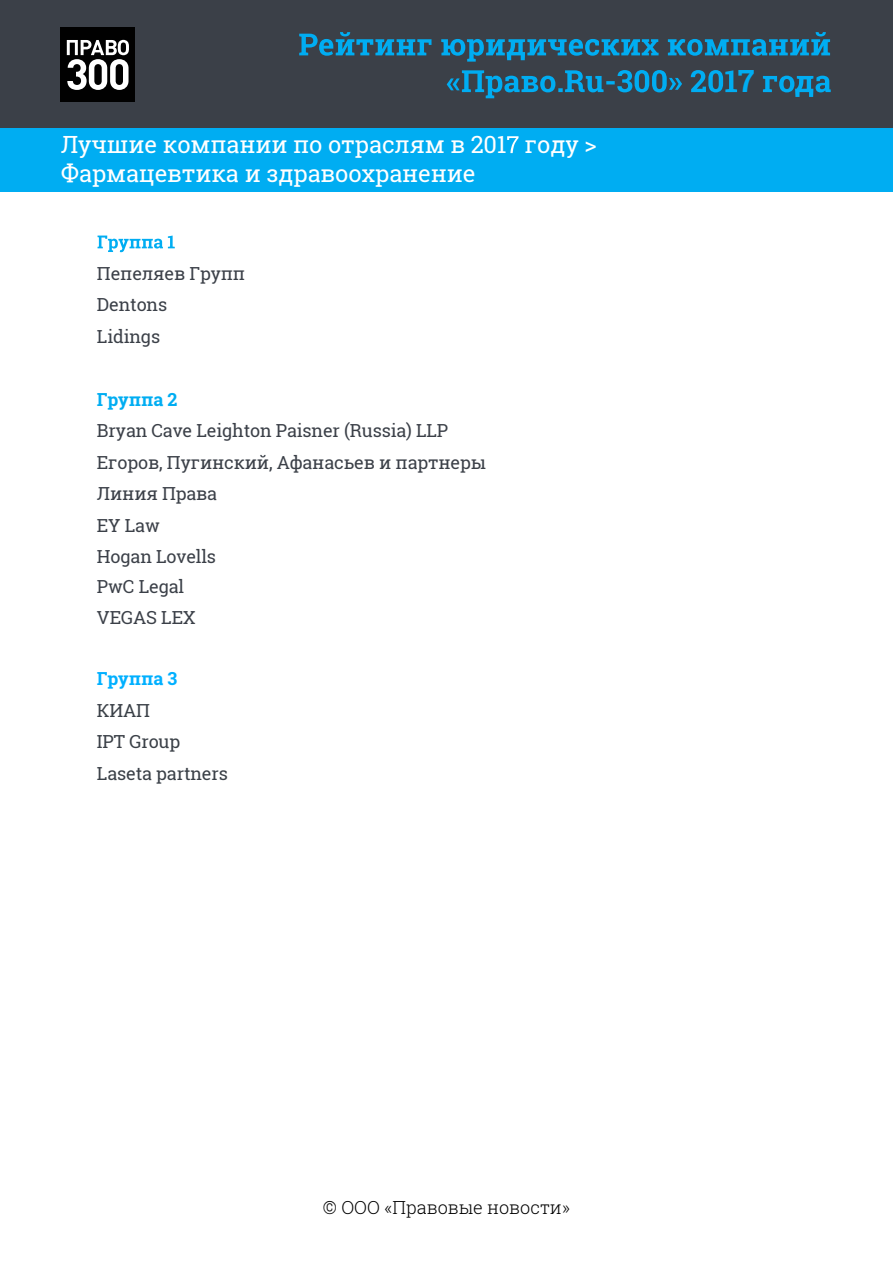
<style>
.page{position:relative;width:893px;height:1263px;background:#fff}
.page>*{position:absolute;margin:0;border:0;box-sizing:border-box;transform-origin:0 0}
.t1{font:700 30.6px "Roboto Slab";color:#00adf2}
.t2{font:23.7px/28.5px "Roboto Slab";letter-spacing:-.005em;color:#fff}
.t3{font:18px/31px "Roboto Slab";letter-spacing:-.01em;color:#3b4048}
.t4{font:18px/31.5px "Roboto Slab";letter-spacing:-.01em;color:#3a4047}
.t5{font:300 18px "Roboto Slab";color:#000}
.t6{font:700 18px "Roboto Slab";letter-spacing:-.01em;color:#00adf2}
.t7{font:700 18px "Roboto Slab";letter-spacing:-.01em;color:#00b0ff}
</style>
<div class="page">
<div style="left:0;top:128px;width:893px;height:63px;background:#00adf2"></div>
<div style="left:0;top:0;width:893px;height:128px;background:#3b4048"></div>
<svg style="left:507px;top:136px;width:11px;height:17px"></svg>
<svg style="left:299px;top:32px;width:531px;height:30px"></svg>
<svg style="left:447px;top:70px;width:290px;height:28px"></svg>
<svg style="left:763px;top:76px;width:68px;height:21px"></svg>
<div style="left:61px;top:28px;width:74px;height:74px;background:#010101"></div>
<svg style="left:67px;top:40px;width:62px;height:50px"></svg>
<svg style="left:98px;top:236px;width:77px;height:16px"></svg>
<h2 class="t2" style="left:61px;top:130px;width:537px">Лучшие компании по отраслям в 201 году &gt;<br>Фармацевтика и здравоохранение</h2>
<p class="t3" style="left:97px;top:257px;width:150px;line-height:31.5px">Пепеляев Групп<br>Dentons<br>Lidings</p>
<p class="t6" style="left:97px;top:387px;width:82px">Группа 2</p>
<p class="t3" style="left:97px;top:415px;width:391px">Bryan Cave Leighton Paisner (Russia) LLP<br>Егоров, Пугинский, Афанасьев и партнеры<br>Линия Права<br>EY Law<br>Hogan Lovells<br>PwC Legal<br>VEGAS LEX</p>
<p class="t7" style="left:97px;top:666px;width:82px">Группа 3</p>
<p class="t4" style="left:97px;top:694px;width:132px">КИАП<br>IPT Group<br>Laseta partners</p>
<h1 class="t1" style="left:738px;top:60px;width:18px">7</h1>
<p class="t5" style="left:323px;top:1197px;width:249px">© ООО «Правовые новости»</p>
</div>
